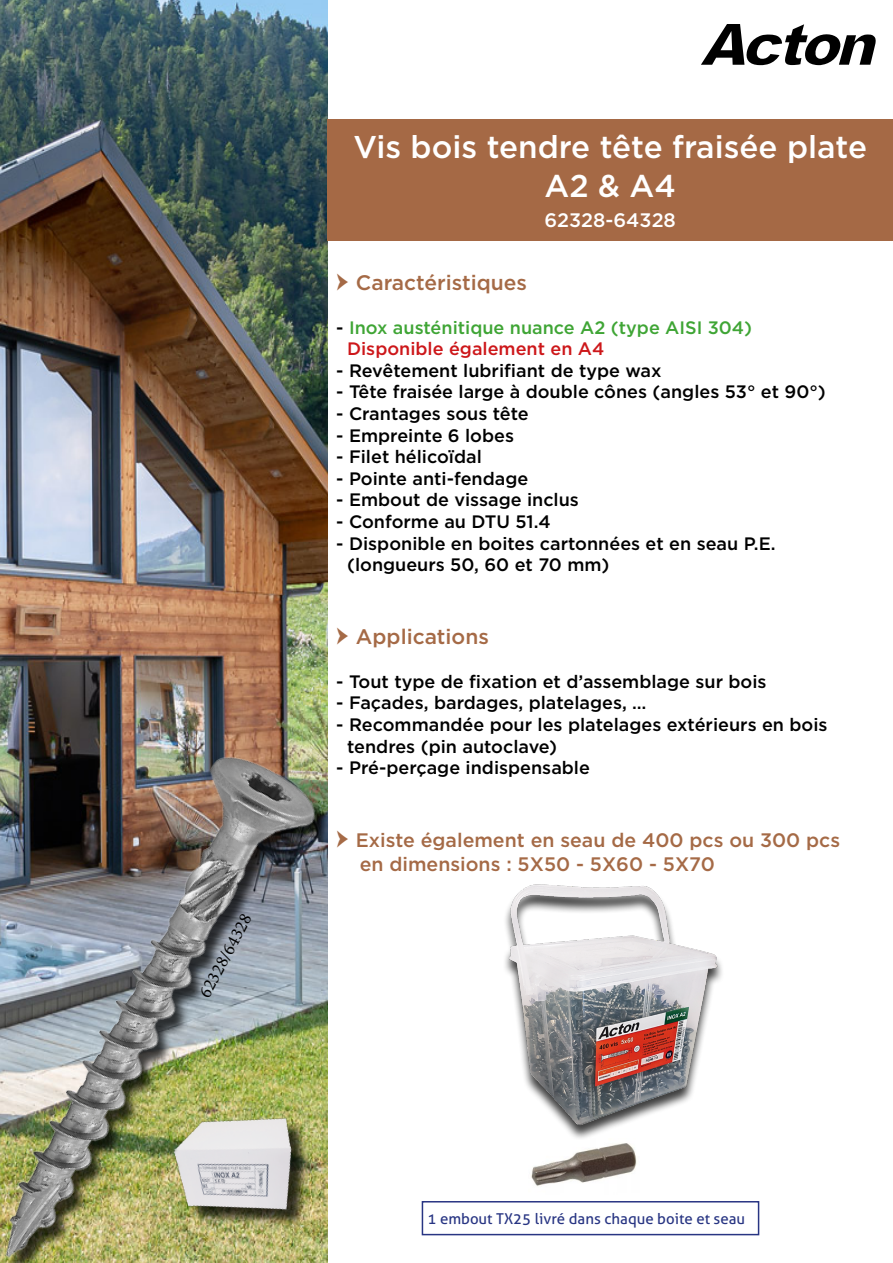
<style>
.page{position:relative;width:893px;height:1263px;background:#fff}
.page>*{position:absolute;margin:0;border:0;box-sizing:border-box;transform-origin:0 0}
.t1{font:500 31.5px/39px "Gotham";color:#fff;text-align:center}
.t2{font:500 21px "Gotham";color:#a56a46}
.t3{font:500 19.5px/23.4px "Gotham";color:#a56a46}
.t4{font:500 19.5px "Gotham";color:#fff}
.t5{font:500 18px/21.6px "Gotham";color:#000}
.t6{font:500 18px/21.6px "Gotham";color:#3fa535}
.t7{font:18px "Minion Pro";color:#000}
.t8{font:15px "Aller";color:#283583}
.s1{font-family:"Minion Pro";font-weight:400;font-size:30px}
.s2{color:#000}
.s3{color:#cd171a}
</style>
<div class="page">
<img style="left:0;top:0;width:327px;height:721px">
<img style="left:531px;top:1143px;width:106px;height:43px">
<img style="left:0;top:721px;width:328px;height:542px">
<div style="left:502px;top:885px;width:223px;height:254px;background:#000;opacity:.75"></div>
<img style="left:502px;top:884px;width:223px;height:246px">
<div style="left:327px;top:120px;width:566px;height:121px;background:#a56945"></div>
<div style="left:422px;top:1201px;width:337px;height:34px;border:2px solid #283583"></div>
<svg style="left:701px;top:24px;width:175px;height:41px"></svg>
<div style="left:178px;top:1121px;width:149px;height:107px;background:#000;opacity:.75"></div>
<img style="left:157px;top:1091px;width:163px;height:152px">
<p class="t7" style="left:193px;top:990px;width:94px;rotate:-62deg">62328/64328</p>
<h1 class="t1" style="left:353px;top:127px;width:515px">Vis bois tendre tête fraisée plate<br>A2 &amp; A4</h1>
<p class="t4" style="left:544px;top:208px;width:133px">62328-64328</p>
<p class="t2" style="left:336px;top:269px;width:192px"><span class="s1">→</span> Caractéristiques</p>
<p class="t6" style="left:347px;top:316px;width:407px;text-indent:-11px"><span class="s2">-</span> Inox austénitique nuance A2 (type AISI 304)<br><span class="s3">Disponible également en A4</span></p>
<p class="t5" style="left:336px;top:359px;width:327px">- Revêtement lubrifiant de type wax</p>
<p class="t5" style="left:336px;top:381px;width:491px">- Tête fraisée large à double cônes (angles 53° et 90°)</p>
<p class="t5" style="left:336px;top:403px;width:194px">- Crantages sous tête</p>
<p class="t5" style="left:336px;top:424px;width:179px">- Empreinte 6 lobes</p>
<p class="t5" style="left:336px;top:446px;width:147px">- Filet hélicoïdal</p>
<p class="t5" style="left:336px;top:467px;width:194px">- Pointe anti-fendage</p>
<p class="t5" style="left:336px;top:489px;width:244px">- Embout de vissage inclus</p>
<p class="t5" style="left:336px;top:511px;width:216px">- Conforme au DTU 51.4</p>
<p class="t5" style="left:347px;top:532px;width:430px;text-indent:-11px">- Disponible en boites cartonnées et en seau P.E. (longueurs 50, 60 et 70 mm)</p>
<p class="t2" style="left:336px;top:623px;width:154px"><span class="s1">→</span> Applications</p>
<p class="t5" style="left:336px;top:670px;width:432px">- Tout type de fixation et d’assemblage sur bois</p>
<p class="t5" style="left:336px;top:692px;width:312px">- Façades, bardages, platelages, …</p>
<p class="t5" style="left:347px;top:713px;width:482px;text-indent:-11px">- Recommandée pour les platelages extérieurs en bois tendres (pin autoclave)</p>
<p class="t5" style="left:336px;top:757px;width:255px">- Pré-perçage indispensable</p>
<p class="t3" style="left:360px;top:828px;width:482px;text-indent:-23px"><span class="s1">→</span> Existe également en seau de 400 pcs ou 300 pcs en dimensions : 5X50 - 5X60 - 5X70</p>
<p class="t8" style="left:427px;top:1209px;width:319px">1 embout TX25 livré dans chaque boite et seau</p>
</div>
